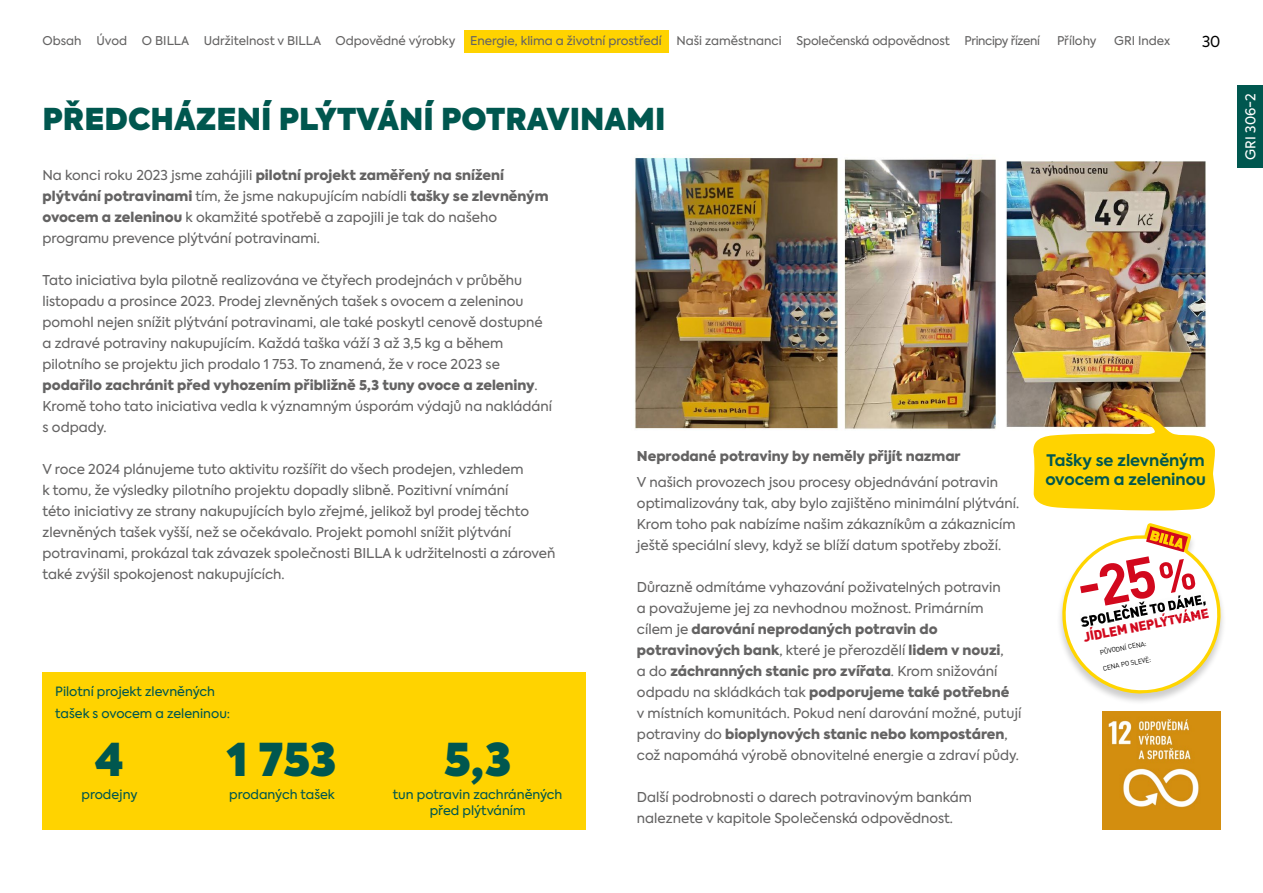
<style>
.page{position:relative;width:1263px;height:893px;background:#fff}
.page>*{position:absolute;margin:0;border:0;box-sizing:border-box;transform-origin:0 0}
.t1{font:800 45px "Axiforma";color:#00574f}
.t2{font:800 30px "Axiforma";color:#00574f}
.t3{font:700 15.9px/19px "Axiforma";color:#00574f}
.t4{font:15px "Axiforma";color:#000}
.t5{font:13.5px/21px "Axiforma";color:#646363}
.t6{font:900 13.5px "Axiforma";color:#646363}
.t7{font:13.5px "Axiforma";color:#fff}
.t8{font:900 13.2px "DIN Pro";color:#d2081d}
.t9{font:12.75px/16.5px "Axiforma";color:#00574f;text-align:center}
.t10{font:12px "Axiforma";color:#646363}
.t11{font:6.75px "DIN Pro";color:#000}
.s1{font-weight:900}
</style>
<div class="page">
<div style="left:1237px;top:85px;width:26px;height:83px;background:#00574f"></div>
<img style="left:1102px;top:711px;width:118px;height:118px">
<img style="left:635px;top:157px;width:571px;height:272px">
<svg style="left:1030px;top:407px;width:185px;height:104px"></svg>
<div style="left:1056px;top:523px;width:170px;height:182px;background:#000;opacity:.2"></div>
<div style="left:43px;top:672px;width:543px;height:157px;background:#ffd300"></div>
<div style="left:464px;top:30px;width:205px;height:23px;background:#ffd300"></div>
<svg style="left:1057px;top:523px;width:168px;height:175px"></svg>
<p class="t10" style="left:43px;top:33px;width:999px">Obsah Úvod O BILLA Udržitelnost v BILLA Odpovědné výrobky Energie, klima a životní prostředí Naši zaměstnanci Společenská odpovědnost Principy řízení</p>
<p class="t10" style="left:1057px;top:33px;width:41px">Přílohy</p>
<p class="t10" style="left:1114px;top:33px;width:58px">GRI Index</p>
<p class="t4" style="left:1202px;top:32px;width:20px">30</p>
<h2 class="t2" style="left:43px;top:97px;width:624px">PŘEDCHÁZENÍ PLÝTVÁNÍ POTRAVINAMI</h2>
<p class="t5" style="left:43px;top:164px;width:508px">Na konci roku 2023 jsme zahájili <span class="s1">pilotní projekt zaměřený na snížení plýtvání potravinami</span> tím, že jsme nakupujícím nabídli <span class="s1">tašky se zlevněným ovocem a zeleninou</span> k okamžité spotřebě a zapojili je tak do našeho programu prevence plýtvání potravinami.</p>
<p class="t5" style="left:43px;top:269px;width:511px">Tato iniciativa byla pilotně realizována ve čtyřech prodejnách v průběhu listopadu a prosince 2023. Prodej zlevněných tašek s ovocem a zeleninou pomohl nejen snížit plýtvání potravinami, ale také poskytl cenově dostupné a zdravé potraviny nakupujícím. Každá taška váží 3 až 3,5 kg a během pilotního se projektu jich prodalo 1 753. To znamená, že v roce 2023 se <span class="s1">podařilo zachránit před vyhozením přibližně 5,3 tuny ovoce a zeleniny</span>.<br>Kromě toho tato iniciativa vedla k významným úsporám výdajů na nakládání s odpady.</p>
<p class="t5" style="left:43px;top:459px;width:514px">V roce 2024 plánujeme tuto aktivitu rozšířit do všech prodejen, vzhledem<br>k tomu, že výsledky pilotního projektu dopadly slibně. Pozitivní vnímání<br>této iniciativy ze strany nakupujících bylo zřejmé, jelikož byl prodej těchto zlevněných tašek vyšší, než se očekávalo. Projekt pomohl snížit plýtvání potravinami, prokázal tak závazek společnosti BILLA k udržitelnosti a zároveň také zvýšil spokojenost nakupujících.</p>
<p class="t6" style="left:637px;top:447px;width:325px">Neprodané potraviny by neměly přijít nazmar</p>
<p class="t5" style="left:637px;top:471px;width:384px">V našich provozech jsou procesy objednávání potravin optimalizovány tak, aby bylo zajištěno minimální plýtvání.<br>Krom toho pak nabízíme našim zákazníkům a zákaznicím ještě speciální slevy, když se blíží datum spotřeby zboží.</p>
<p class="t5" style="left:637px;top:576px;width:386px">Důrazně odmítáme vyhazování poživatelných potravin<br>a považujeme jej za nevhodnou možnost. Primárním cílem je <span class="s1">darování neprodaných potravin do potravinových bank</span>, které je přerozdělí <span class="s1">lidem v nouzi</span>,<br>a do <span class="s1">záchranných stanic pro zvířata</span>. Krom snižování odpadu na skládkách tak <span class="s1">podporujeme také potřebné<br></span>v místních komunitách. Pokud není darování možné, putují potraviny do <span class="s1">bioplynových stanic nebo kompostáren</span>, což napomáhá výrobě obnovitelné energie a zdraví půdy.</p>
<p class="t5" style="left:637px;top:786px;width:336px">Další podrobnosti o darech potravinovým bankám naleznete v kapitole Společenská odpovědnost.</p>
<p class="t9" style="left:55px;top:680px;width:176px;line-height:22.5px;text-align:left">Pilotní projekt zlevněných tašek s ovocem a zeleninou:</p>
<h1 class="t1" style="left:227px;top:727px;width:111px">1 753</h1>
<p class="t9" style="left:229px;top:786px;width:107px">prodaných tašek</p>
<h1 class="t1" style="left:444px;top:727px;width:69px">5,3</h1>
<p class="t9" style="left:393px;top:786px;width:171px">tun potravin zachráněných před plýtváním</p>
<h1 class="t1" style="left:95px;top:727px;width:30px">4</h1>
<p class="t9" style="left:82px;top:786px;width:57px">prodejny</p>
<p class="t3" style="left:1045px;top:451px;width:162px">Tašky se zlevněným ovocem a zeleninou</p>
<p class="t8" style="left:1082px;top:628px;width:129px;rotate:-11deg">JÍDLEM NEPLÝTVÁME</p>
<p class="t11" style="left:1099px;top:648px;width:49px;rotate:-11deg">PŮVODNÍ CENA:</p>
<p class="t11" style="left:1102px;top:664px;width:50px;rotate:-11deg">CENA PO SLEVĚ:</p>
<p class="t7" style="left:1242px;top:159px;width:67px;rotate:-90deg">GRI 306-2</p>
</div>
